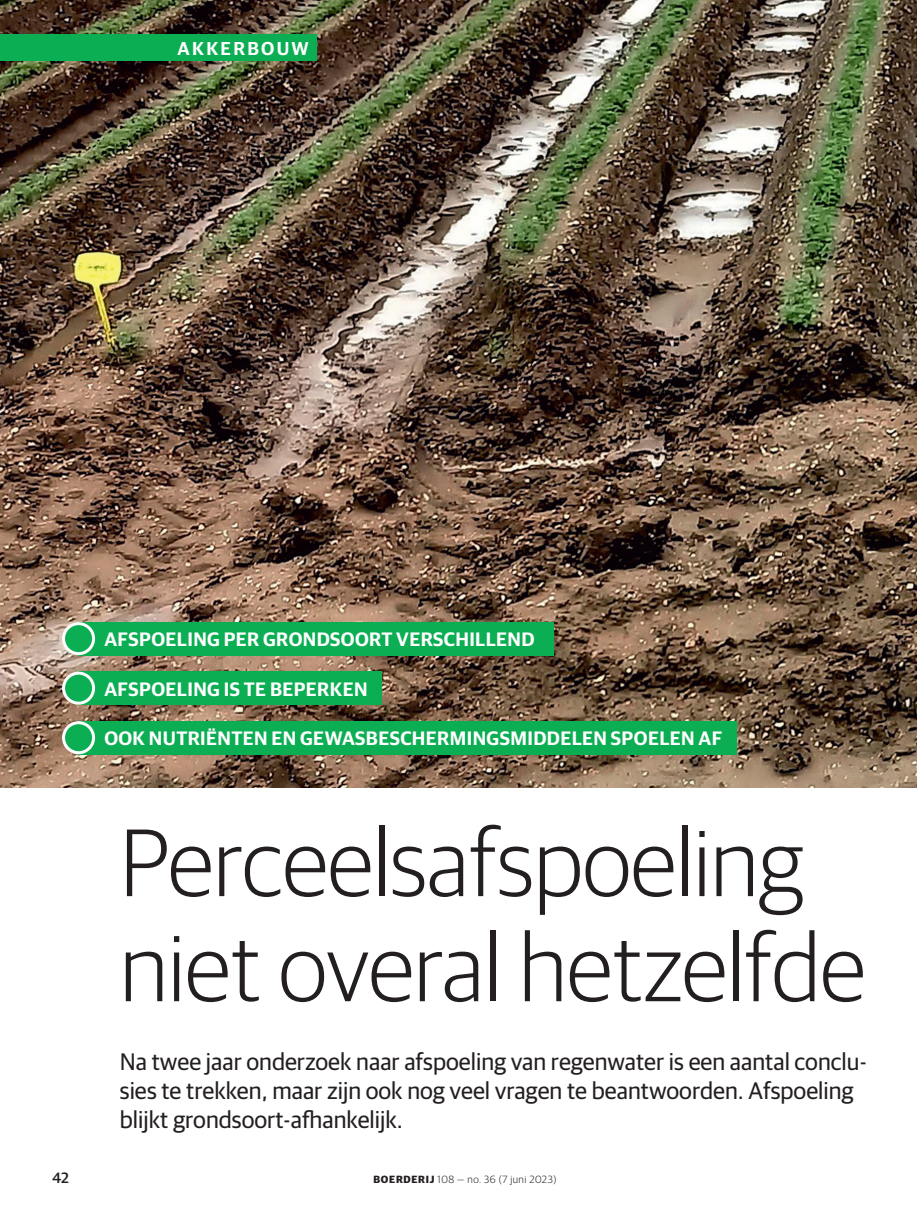
<style>
.page{position:relative;width:917px;height:1215px;background:#fff}
.page>*{position:absolute;margin:0;border:0;box-sizing:border-box;transform-origin:0 0}
.t1{font:300 96px/105px "Guardian Sans";color:#231f20}
.t2{font:24px/28.8px "Guardian Sans";color:#231f20}
.t3{font:600 19.5px "Guardian Sans";letter-spacing:.02em;color:#fff}
.t4{font:600 18.75px "Guardian Sans";letter-spacing:.12em;color:#fff}
.t5{font:500 15px "Guardian Sans";color:#231f20}
.t6{font:300 10.5px "Guardian Sans";letter-spacing:.05em;color:#231f20}
.s1{font-weight:700}
</style>
<div class="page">
<img style="left:0;top:0;width:917px;height:787px">
<div style="left:0;top:34px;width:317px;height:27px;background:#0cae53"></div>
<div style="left:79px;top:721px;width:658px;height:33px;background:#0cae53"></div>
<div style="left:79px;top:671px;width:303px;height:33px;background:#0cae53"></div>
<div style="left:79px;top:622px;width:475px;height:33px;background:#0cae53"></div>
<div style="left:64px;top:722px;width:30px;height:30px;background:#0cae53;border-radius:50%"></div>
<div style="left:62px;top:721px;width:33px;height:33px;border:3px solid #fff;border-radius:50%"></div>
<div style="left:64px;top:673px;width:30px;height:30px;background:#0cae53;border-radius:50%"></div>
<div style="left:62px;top:671px;width:33px;height:33px;border:3px solid #fff;border-radius:50%"></div>
<div style="left:64px;top:623px;width:30px;height:30px;background:#0cae53;border-radius:50%"></div>
<div style="left:62px;top:622px;width:33px;height:33px;border:3px solid #fff;border-radius:50%"></div>
<p class="t4" style="left:178px;top:34px;width:133px">AKKERBOUW</p>
<p class="t3" style="left:104px;top:625px;width:432px">AFSPOELING PER GRONDSOORT VERSCHILLEND</p>
<p class="t3" style="left:104px;top:674px;width:265px">AFSPOELING IS TE BEPERKEN</p>
<p class="t3" style="left:104px;top:724px;width:619px">OOK NUTRIËNTEN EN GEWASBESCHERMINGSMIDDELEN SPOELEN AF</p>
<h1 class="t1" style="left:120px;top:804px;width:747px">Perceelsafspoeling niet overal hetzelfde</h1>
<p class="t2" style="left:120px;top:1045px;width:748px">Na twee jaar onderzoek naar afspoeling van regenwater is een aantal conclu&shy;sies te trekken, maar zijn ook nog veel vragen te beantwoorden. Afspoeling blijkt grondsoort-afhankelijk.</p>
<p class="t5" style="left:52px;top:1167px;width:18px">42</p>
<p class="t6" style="left:373px;top:1172px;width:184px"><span class="s1">BOERDERIJ</span> 108 — no. 36 (7 juni 2023)</p>
</div>
